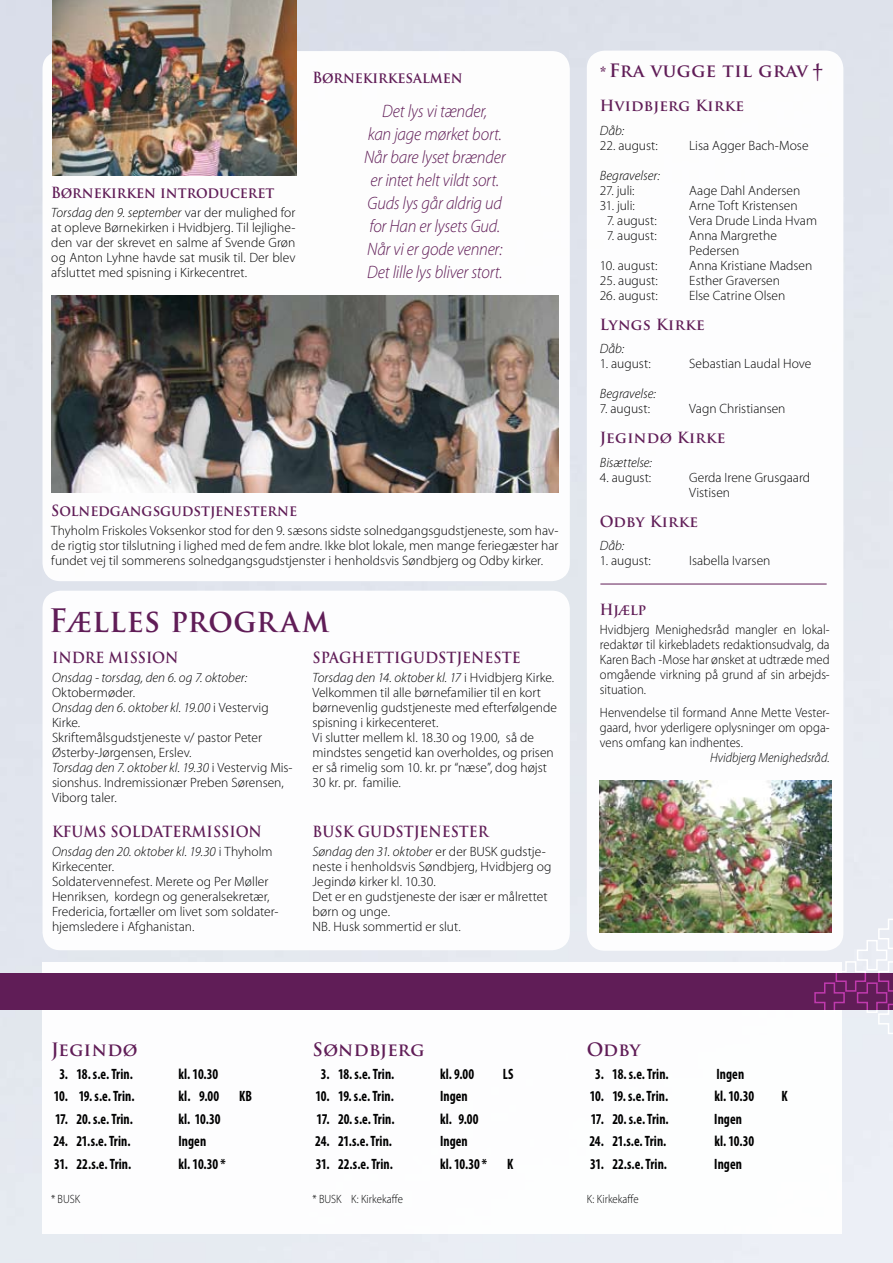
<style>
.page{position:relative;width:893px;height:1263px;background:#e2e6ed}
.page>*{position:absolute;margin:0;border:0;box-sizing:border-box;transform-origin:0 0}
.t1{font:700 31.5px "Trajan Pro";letter-spacing:.01em;color:#601d57;scale:.94 1}
.t2{font:italic 300 18px/23px "Myriad Pro";letter-spacing:-.015em;color:#601d57;text-align:center;scale:.94 1}
.t3{font:700 18px "Trajan Pro";letter-spacing:.025em;color:#601d57}
.t4{font:700 condensed 15px "Myriad Pro";letter-spacing:.005em;color:#000;scale:.9 1}
.t5{font:700 15px "Trajan Pro";color:#601d57;scale:.94 1}
.t6{font:700 15px "Trajan Pro";letter-spacing:.025em;color:#601d57}
.t7{font:300 13.5px/15px "Myriad Pro";color:#000}
.t8{font:300 13.5px/15px "Myriad Pro";color:#000;text-align:justify;scale:.94 1}
.t9{font:italic 300 13.5px "Myriad Pro";color:#000}
.t10{font:italic 300 13.5px "Myriad Pro";color:#000;scale:.94 1}
.t11{font:300 12px "Myriad Pro";letter-spacing:.005em;color:#000;scale:.9 1}
.s1{font-style:italic}
</style>
<div class="page">
<div style="left:587px;top:51px;width:256px;height:900px;background:#fff;border-radius:18px"></div>
<div style="left:43px;top:962px;width:799px;height:271px;background:#fff"></div>
<div style="left:0;top:974px;width:893px;height:36px;background:#601d57"></div>
<svg style="left:814px;top:918px;width:79px;height:117px"></svg>
<div style="left:43px;top:591px;width:527px;height:359px;background:#fff;border-radius:18px"></div>
<div style="left:43px;top:51px;width:527px;height:530px;background:#fff;border-radius:18px"></div>
<img style="left:52px;top:296px;width:506px;height:196px">
<img style="left:52px;top:0;width:244px;height:175px">
<hr style="left:600px;top:584px;width:227px;height:1px;background:#601d57">
<img style="left:600px;top:781px;width:231px;height:151px">
<p class="t5" style="left:51px;top:183px;width:239px">Børnekirken introduceret</p>
<p class="t7" style="left:51px;top:205px;width:246px;text-align:justify"><span class="s1">Torsdag den 9. september</span> var der mulighed for at opleve Børnekirken i Hvidbjerg. Til lejlighe&shy;den var der skrevet en salme af Svende Grøn og Anton Lyhne havde sat musik til. Der blev afsluttet med spisning i Kirkecentret.</p>
<p class="t5" style="left:313px;top:68px;width:161px">Børnekirkesalmen</p>
<h2 class="t2" style="left:364px;top:100px;width:152px">Det lys vi tænder,<br>kan jage mørket bort.<br>Når bare lyset brænder er intet helt vildt sort.<br>Guds lys går aldrig ud for Han er lysets Gud.<br>Når vi er gode venner:<br>Det lille lys bliver stort.</h2>
<p class="t5" style="left:51px;top:502px;width:263px">Solnedgangsgudstjenesterne</p>
<p class="t7" style="left:51px;top:523px;width:509px;text-align:justify">Thyholm Friskoles Voksenkor stod for den 9. sæsons sidste solnedgangsgudstjeneste, som hav&shy;de rigtig stor tilslutning i lighed med de fem andre. Ikke blot lokale, men mange feriegæster har fundet vej til sommerens solnedgangsgudstjenster i henholdsvis Søndbjerg og Odby kirker.</p>
<h1 class="t1" style="left:49px;top:601px;width:300px">Fælles program</h1>
<p class="t5" style="left:52px;top:648px;width:87px">Indre Mission</p>
<p class="t9" style="left:52px;top:670px;width:197px">Onsdag - torsdag, den 6. og 7. oktober:</p>
<p class="t7" style="left:52px;top:685px;width:242px">Oktobermøder.<br><span class="s1">Onsdag den 6. oktober kl. 19.00</span> i Vestervig<br>Kirke.<br>Skriftemålsgudstjeneste v/ pastor Peter<br>Østerby-Jørgensen, Erslev.<br><span class="s1">Torsdag den 7. oktober kl. 19.30</span> i Vestervig Mis&shy;sionshus. Indremissionær Preben Sørensen,<br>Viborg taler.</p>
<p class="t5" style="left:52px;top:822px;width:120px">KFUMs Soldatermission</p>
<p class="t7" style="left:52px;top:843px;width:228px"><span class="s1">Onsdag den 20. oktober kl. 19.30</span> i Thyholm Kirkecenter.<br>Soldatervennefest. Merete og Per Møller Henriksen, kordegn og generalsekretær, Fredericia, fortæller om livet som soldater&shy;hjemsledere i Afghanistan.</p>
<p class="t5" style="left:313px;top:648px;width:223px">SPAGHETTIGUDSTJENESTE</p>
<p class="t7" style="left:313px;top:670px;width:246px"><span class="s1">Torsdag den 14. oktober kl. 17</span> i Hvidbjerg Kirke.<br>Velkommen til alle børnefamilier til en kort børnevenlig gudstjeneste med efterfølgende spisning i kirkecenteret.<br>Vi slutter mellem kl. 18.30 og 19.00, så de mindstes sengetid kan overholdes, og prisen er så rimelig som 10. kr. pr “næse”, dog højst 30 kr. pr. familie.</p>
<p class="t5" style="left:313px;top:822px;width:24px">Busk</p>
<p class="t5" style="left:358px;top:822px;width:52px">Gudstjenester</p>
<p class="t7" style="left:313px;top:844px;width:240px"><span class="s1">Søndag den 31. oktober</span> er der BUSK gudstje&shy;neste i henholdsvis Søndbjerg, Hvidbjerg og<br>Jegindø kirker kl. 10.30.<br>Det er en gudstjeneste der især er målrettet børn og unge.<br>NB. Husk sommertid er slut.</p>
<h2 class="t3" style="left:600px;top:59px;width:225px">*Fra vugge til grav †</h2>
<p class="t6" style="left:600px;top:96px;width:146px">Hvidbjerg Kirke</p>
<p class="t9" style="left:600px;top:122px;width:26px">Dåb:</p>
<p class="t7" style="left:600px;top:138px;width:59px">22. august:</p>
<p class="t7" style="left:689px;top:138px;width:121px">Lisa Agger Bach-Mose</p>
<p class="t9" style="left:600px;top:167px;width:61px">Begravelser:</p>
<p class="t7" style="left:600px;top:183px;width:36px">27. juli:</p>
<p class="t7" style="left:689px;top:183px;width:113px">Aage Dahl Andersen</p>
<p class="t7" style="left:600px;top:198px;width:36px">31. juli:</p>
<p class="t7" style="left:689px;top:198px;width:110px">Arne Toft Kristensen</p>
<p class="t7" style="left:607px;top:213px;width:52px">7. august:</p>
<p class="t7" style="left:689px;top:213px;width:129px">Vera Drude Linda Hvam</p>
<p class="t7" style="left:607px;top:228px;width:52px">7. august:</p>
<p class="t7" style="left:689px;top:228px;width:89px">Anna Margrethe<br>Pedersen</p>
<p class="t7" style="left:600px;top:258px;width:59px">10. august:</p>
<p class="t7" style="left:689px;top:258px;width:125px">Anna Kristiane Madsen</p>
<p class="t7" style="left:600px;top:273px;width:59px">25. august:</p>
<p class="t7" style="left:689px;top:273px;width:92px">Esther Graversen</p>
<p class="t7" style="left:600px;top:288px;width:59px">26. august:</p>
<p class="t7" style="left:689px;top:288px;width:98px">Else Catrine Olsen</p>
<p class="t6" style="left:600px;top:315px;width:106px">Lyngs Kirke</p>
<p class="t9" style="left:600px;top:341px;width:26px">Dåb:</p>
<p class="t7" style="left:600px;top:356px;width:52px">1. august:</p>
<p class="t7" style="left:689px;top:356px;width:124px">Sebastian Laudal Hove</p>
<p class="t9" style="left:600px;top:386px;width:57px">Begravelse:</p>
<p class="t7" style="left:600px;top:401px;width:52px">7. august:</p>
<p class="t7" style="left:689px;top:401px;width:98px">Vagn Christiansen</p>
<p class="t6" style="left:600px;top:428px;width:127px">Jegindø Kirke</p>
<p class="t9" style="left:600px;top:454px;width:54px">Bisættelse:</p>
<p class="t7" style="left:600px;top:470px;width:53px">4. august:</p>
<p class="t7" style="left:689px;top:470px;width:123px">Gerda Irene Grusgaard<br>Vistisen</p>
<p class="t6" style="left:600px;top:512px;width:100px">Odby Kirke</p>
<p class="t9" style="left:600px;top:538px;width:26px">Dåb:</p>
<p class="t7" style="left:600px;top:553px;width:52px">1. august:</p>
<p class="t7" style="left:689px;top:553px;width:83px">Isabella Ivarsen</p>
<p class="t5" style="left:600px;top:600px;width:51px">Hjælp</p>
<p class="t8" style="left:600px;top:622px;width:246px">Hvidbjerg Menighedsråd mangler en lokal&shy;redaktør til kirkebladets redaktionsudvalg, da Karen Bach -Mose har ønsket at udtræde med omgående virkning på grund af sin arbejds&shy;situation.</p>
<p class="t8" style="left:600px;top:705px;width:246px">Henvendelse til formand Anne Mette Vester&shy;gaard, hvor yderligere oplysninger om opga&shy;vens omfang kan indhentes.</p>
<p class="t10" style="left:710px;top:750px;width:129px">Hvidbjerg Menighedsråd.</p>
<h2 class="t3" style="left:51px;top:1039px;width:88px">Jegindø</h2>
<p class="t4" style="left:59px;top:1064px;width:83px">3. 18. s.e. Trin.</p>
<p class="t4" style="left:179px;top:1064px;width:46px">kl. 10.30</p>
<p class="t4" style="left:54px;top:1087px;width:91px">10. 19. s.e. Trin.</p>
<p class="t4" style="left:179px;top:1087px;width:47px">kl. 9.00</p>
<p class="t4" style="left:239px;top:1087px;width:16px">KB</p>
<p class="t4" style="left:55px;top:1109px;width:88px">17. 20. s.e. Trin.</p>
<p class="t4" style="left:179px;top:1109px;width:48px">kl. 10.30</p>
<p class="t4" style="left:54px;top:1132px;width:87px">24. 21.s.e. Trin.</p>
<p class="t4" style="left:179px;top:1132px;width:32px">Ingen</p>
<p class="t4" style="left:54px;top:1154px;width:87px">31. 22.s.e. Trin.</p>
<p class="t4" style="left:179px;top:1154px;width:54px">kl. 10.30 *</p>
<p class="t11" style="left:51px;top:1191px;width:34px">* BUSK</p>
<h2 class="t3" style="left:313px;top:1039px;width:114px">Søndbjerg</h2>
<p class="t4" style="left:321px;top:1064px;width:83px">3. 18. s.e. Trin.</p>
<p class="t4" style="left:440px;top:1064px;width:39px">kl. 9.00</p>
<p class="t4" style="left:503px;top:1064px;width:13px">LS</p>
<p class="t4" style="left:315px;top:1087px;width:89px">10. 19. s.e. Trin.</p>
<p class="t4" style="left:440px;top:1087px;width:32px">Ingen</p>
<p class="t4" style="left:317px;top:1109px;width:88px">17. 20. s.e. Trin.</p>
<p class="t4" style="left:440px;top:1109px;width:44px">kl. 9.00</p>
<p class="t4" style="left:315px;top:1132px;width:87px">24. 21.s.e. Trin.</p>
<p class="t4" style="left:440px;top:1132px;width:32px">Ingen</p>
<p class="t4" style="left:316px;top:1154px;width:87px">31. 22.s.e. Trin.</p>
<p class="t4" style="left:440px;top:1154px;width:54px">kl. 10.30 *</p>
<p class="t4" style="left:507px;top:1154px;width:8px">K</p>
<p class="t11" style="left:313px;top:1191px;width:102px">* BUSK K: Kirkekaffe</p>
<h2 class="t3" style="left:587px;top:1039px;width:55px">Odby</h2>
<p class="t4" style="left:595px;top:1064px;width:83px">3. 18. s.e. Trin.</p>
<p class="t4" style="left:716px;top:1064px;width:32px">Ingen</p>
<p class="t4" style="left:590px;top:1087px;width:89px">10. 19. s.e. Trin.</p>
<p class="t4" style="left:714px;top:1087px;width:46px">kl. 10.30</p>
<p class="t4" style="left:781px;top:1087px;width:8px">K</p>
<p class="t4" style="left:591px;top:1109px;width:88px">17. 20. s.e. Trin.</p>
<p class="t4" style="left:714px;top:1109px;width:32px">Ingen</p>
<p class="t4" style="left:589px;top:1132px;width:87px">24. 21.s.e. Trin.</p>
<p class="t4" style="left:714px;top:1132px;width:46px">kl. 10.30</p>
<p class="t4" style="left:590px;top:1154px;width:87px">31. 22.s.e. Trin.</p>
<p class="t4" style="left:714px;top:1154px;width:32px">Ingen</p>
<p class="t11" style="left:587px;top:1191px;width:59px">K: Kirkekaffe</p>
</div>
